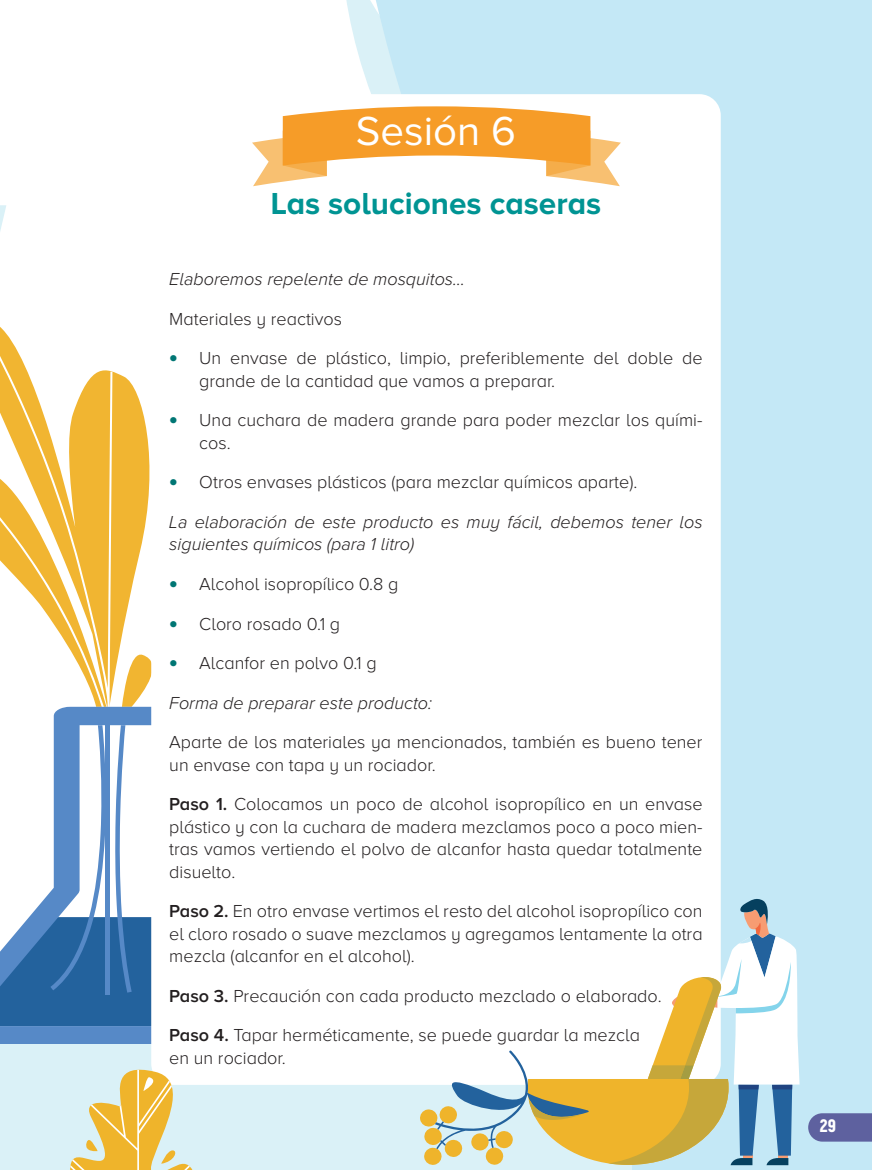
<style>
.page{position:relative;width:872px;height:1170px;background:#fff}
.page>*{position:absolute;margin:0;border:0;box-sizing:border-box;transform-origin:0 0}
.t1{font:42px "Proxima Nova A";color:#fff}
.t2{font:700 31.5px "Proxima Nova A";color:#009493}
.t3{font:300 18px/22.5px "Proxima Nova A";color:#231f20}
.t4{font:italic 300 18px/39.5px "Proxima Nova A";color:#231f20}
.t5{font:900 18px "Akrobat";color:#fff}
.s1{font-weight:900;font-size:24px;color:#007674}
.s2{font-weight:900;font-style:normal;font-size:24px;color:#007674}
.s3{font-style:normal}
.s4{font-weight:600}
</style>
<div class="page">
<div style="left:621px;top:0;width:251px;height:1169px;background:#c4e8f6"></div>
<div style="left:0;top:1044px;width:631px;height:125px;background:#daf1f7"></div>
<div style="left:151px;top:94px;width:569px;height:990px;background:#fff;border-radius:21px"></div>
<svg style="left:252px;top:0;width:369px;height:187px"></svg>
<svg style="left:419px;top:896px;width:380px;height:269px"></svg>
<svg style="left:808px;top:1113px;width:64px;height:28px;background:#6368a3"></svg>
<svg style="left:0;top:205px;width:193px;height:964px"></svg>
<h1 class="t1" style="left:356px;top:107px;width:162px">Sesión 6</h1>
<h2 class="t2" style="left:271px;top:185px;width:332px">Las soluciones caseras</h2>
<p class="t4" style="left:169px;top:259px;width:297px">Elaboremos repelente de mosquitos…</p>
<p class="t3" style="left:169px;top:307px;width:174px">Materiales y reactivos</p>
<p class="t3" style="left:199px;top:347px;width:505px;text-indent:-30px"><span class="s1">•</span> Un envase de plástico, limpio, preferiblemente del doble de grande de la cantidad que vamos a preparar.</p>
<p class="t3" style="left:199px;top:409px;width:505px;text-indent:-30px"><span class="s1">•</span> Una cuchara de madera grande para poder mezclar los quími&shy;cos.</p>
<p class="t4" style="left:169px;top:462px;width:535px"><span class="s2">•</span> <span class="s3">Otros envases plásticos (para mezclar químicos aparte).<br></span>La elaboración de este producto es muy fácil, debemos tener los</p>
<p class="t4" style="left:169px;top:524px;width:246px">siguientes químicos (para 1 litro)</p>
<p class="t3" style="left:169px;top:572px;width:231px"><span class="s1">•</span> Alcohol isopropílico 0.8 g</p>
<p class="t3" style="left:169px;top:612px;width:172px"><span class="s1">•</span> Cloro rosado 0.1 g</p>
<p class="t4" style="left:169px;top:643px;width:264px"><span class="s2">•</span> <span class="s3">Alcanfor en polvo 0.1 g<br></span>Forma de preparar este producto:</p>
<p class="t3" style="left:169px;top:730px;width:535px">Aparte de los materiales ya mencionados, también es bueno tener un envase con tapa y un rociador.</p>
<p class="t3" style="left:169px;top:792px;width:535px;text-align:justify"><span class="s4">Paso 1.</span> Colocamos un poco de alcohol isopropílico en un envase plástico y con la cuchara de madera mezclamos poco a poco mien&shy;tras vamos vertiendo el polvo de alcanfor hasta quedar totalmente disuelto.</p>
<p class="t3" style="left:169px;top:899px;width:535px;text-align:justify"><span class="s4">Paso 2.</span> En otro envase vertimos el resto del alcohol isopropílico con el cloro rosado o suave mezclamos y agregamos lentamente la otra mezcla (alcanfor en el alcohol).</p>
<p class="t3" style="left:169px;top:975px;width:494px;line-height:39.5px"><span class="s4">Paso 3.</span> Precaución con cada producto mezclado o elaborado.<br><span class="s4">Paso 4.</span> Tapar herméticamente, se puede guardar la mezcla</p>
<p class="t3" style="left:169px;top:1046px;width:118px">en un rociador.</p>
<p class="t5" style="left:820px;top:1114px;width:18px">29</p>
</div>
